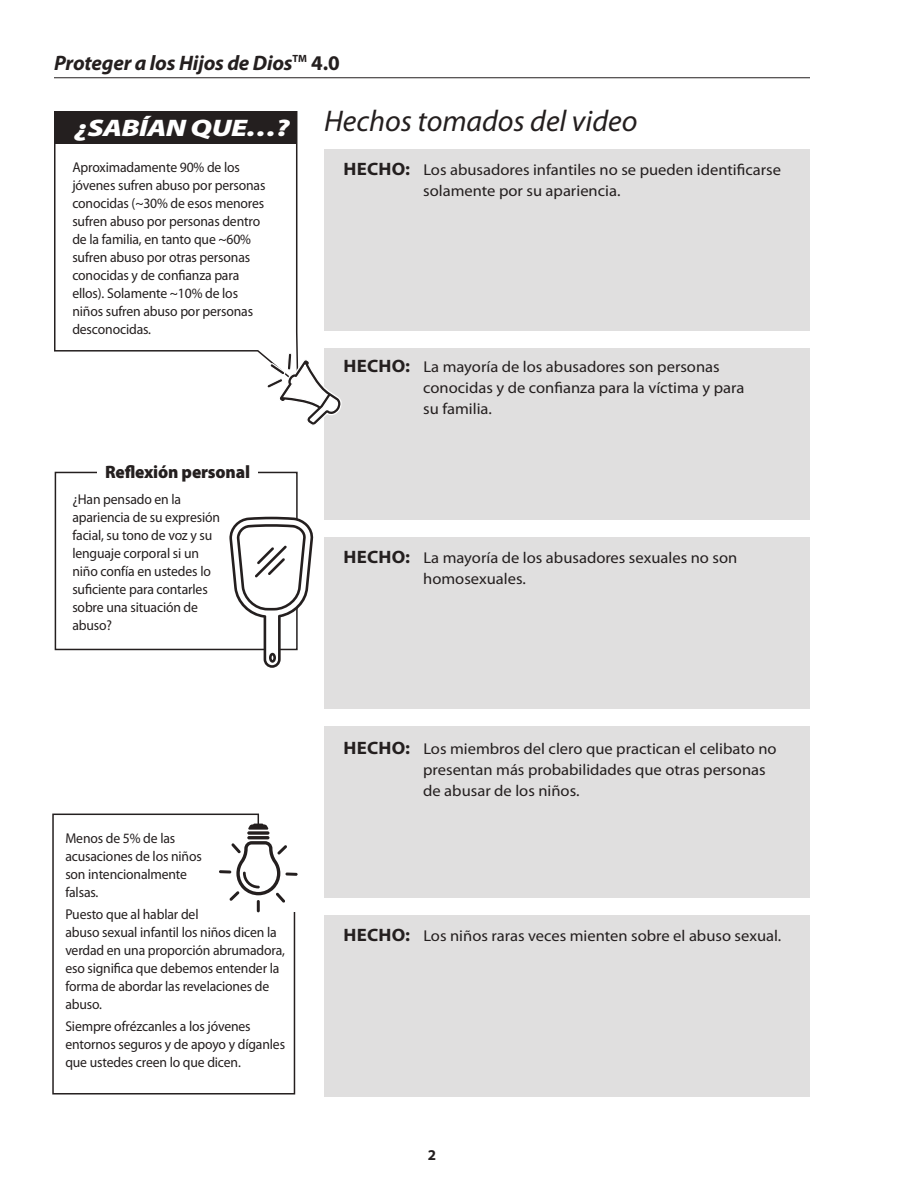
<style>
.page{position:relative;width:918px;height:1188px;background:#fff}
.page>*{position:absolute;margin:0;border:0;box-sizing:border-box;transform-origin:0 0}
.t1{font:italic 30px "Myriad Pro";color:#241f1f}
.t2{font:italic 900 24px "Myriad Pro";letter-spacing:-.02em;color:#fff;scale:1.25 1}
.t3{font:italic 700 21px "Myriad Pro";letter-spacing:-.01em;color:#241f1f}
.t4{font:900 18px "Myriad Pro";letter-spacing:-.01em;color:#241f1f;scale:.96 1}
.t5{font:15.75px/21px "Myriad Pro";color:#241f1f;scale:1.05 1}
.t6{font:700 15px "Myriad Pro";color:#241f1f}
.t7{font:14.25px/18px "Myriad Pro";letter-spacing:-.01em;color:#241f1f;scale:.96 1}
.s1{font-style:normal}
.s2{font-weight:700;font-size:18px}
</style>
<div class="page">
<hr style="left:54px;top:77px;width:756px;height:1px;background:#241f1f">
<svg style="left:54px;top:111px;width:244px;height:248px"></svg>
<div style="left:324px;top:149px;width:485px;height:947px;background:#e0dfdf"></div>
<div style="left:54px;top:111px;width:243px;height:32px;background:#241f1f"></div>
<div style="left:52px;top:814px;width:243px;height:281px;border:2px solid #241f1f"></div>
<div style="left:259px;top:812px;width:37px;height:100px;background:#fff"></div>
<hr style="left:247px;top:836px;width:22px;height:3px;background:#241f1f;border-radius:2px">
<svg style="left:247px;top:831px;width:22px;height:4px"></svg>
<svg style="left:219px;top:841px;width:79px;height:71px"></svg>
<svg style="left:248px;top:814px;width:21px;height:16px"></svg>
<div style="left:55px;top:472px;width:243px;height:178px;border:2px solid #241f1f"></div>
<div style="left:97px;top:463px;width:161px;height:18px;background:#fff"></div>
<div style="left:313px;top:331px;width:514px;height:17px;background:#fff"></div>
<div style="left:313px;top:520px;width:514px;height:17px;background:#fff"></div>
<div style="left:313px;top:709px;width:514px;height:17px;background:#fff"></div>
<div style="left:313px;top:898px;width:514px;height:17px;background:#fff"></div>
<svg style="left:229px;top:517px;width:84px;height:151px"></svg>
<svg style="left:266px;top:348px;width:76px;height:78px"></svg>
<h3 class="t3" style="left:54px;top:49px;width:287px">Proteger a los Hijos de Dios<sup>TM</sup> <span class="s1">4.0</span></h3>
<h2 class="t2" style="left:75px;top:112px;width:173px">¿SABÍAN QUE…?</h2>
<p class="t7" style="left:72px;top:159px;width:203px">Aproximadamente 90% de los jóvenes sufren abuso por personas conocidas (~30% de esos menores sufren abuso por personas dentro de la familia, en tanto que ~60% sufren abuso por otras personas conocidas y de confianza para ellos). Solamente ~10% de los niños sufren abuso por personas desconocidas.</p>
<p class="t4" style="left:105px;top:460px;width:153px">Reflexión personal</p>
<p class="t7" style="left:72px;top:491px;width:155px">¿Han pensado en la apariencia de su expresión facial, su tono de voz y su lenguaje corporal si un niño confía en ustedes lo suficiente para contarles sobre una situación de abuso?</p>
<h1 class="t1" style="left:324px;top:102px;width:315px">Hechos tomados del video</h1>
<p class="t5" style="left:423px;top:159px;width:342px;text-indent:-80px"><span class="s2">HECHO:</span> Los abusadores infantiles no se pueden identificarse solamente por su apariencia.</p>
<p class="t5" style="left:423px;top:357px;width:307px;text-indent:-80px"><span class="s2">HECHO:</span> La mayoría de los abusadores son personas conocidas y de confianza para la víctima y para su familia.</p>
<p class="t5" style="left:423px;top:548px;width:301px;text-indent:-80px"><span class="s2">HECHO:</span> La mayoría de los abusadores sexuales no son homosexuales.</p>
<p class="t7" style="left:65px;top:829px;width:144px">Menos de 5% de las acusaciones de los niños son intencionalmente falsas.</p>
<p class="t7" style="left:65px;top:906px;width:230px">Puesto que al hablar del<br>abuso sexual infantil los niños dicen la verdad en una proporción abrumadora, eso significa que debemos entender la forma de abordar las revelaciones de abuso.</p>
<p class="t7" style="left:65px;top:1018px;width:230px">Siempre ofrézcanles a los jóvenes entornos seguros y de apoyo y díganles que ustedes creen lo que dicen.</p>
<p class="t5" style="left:423px;top:738px;width:338px;text-indent:-80px"><span class="s2">HECHO:</span> Los miembros del clero que practican el celibato no presentan más probabilidades que otras personas de abusar de los niños.</p>
<p class="t5" style="left:344px;top:926px;width:418px"><span class="s2">HECHO:</span> Los niños raras veces mienten sobre el abuso sexual.</p>
<p class="t6" style="left:428px;top:1146px;width:10px">2</p>
</div>
